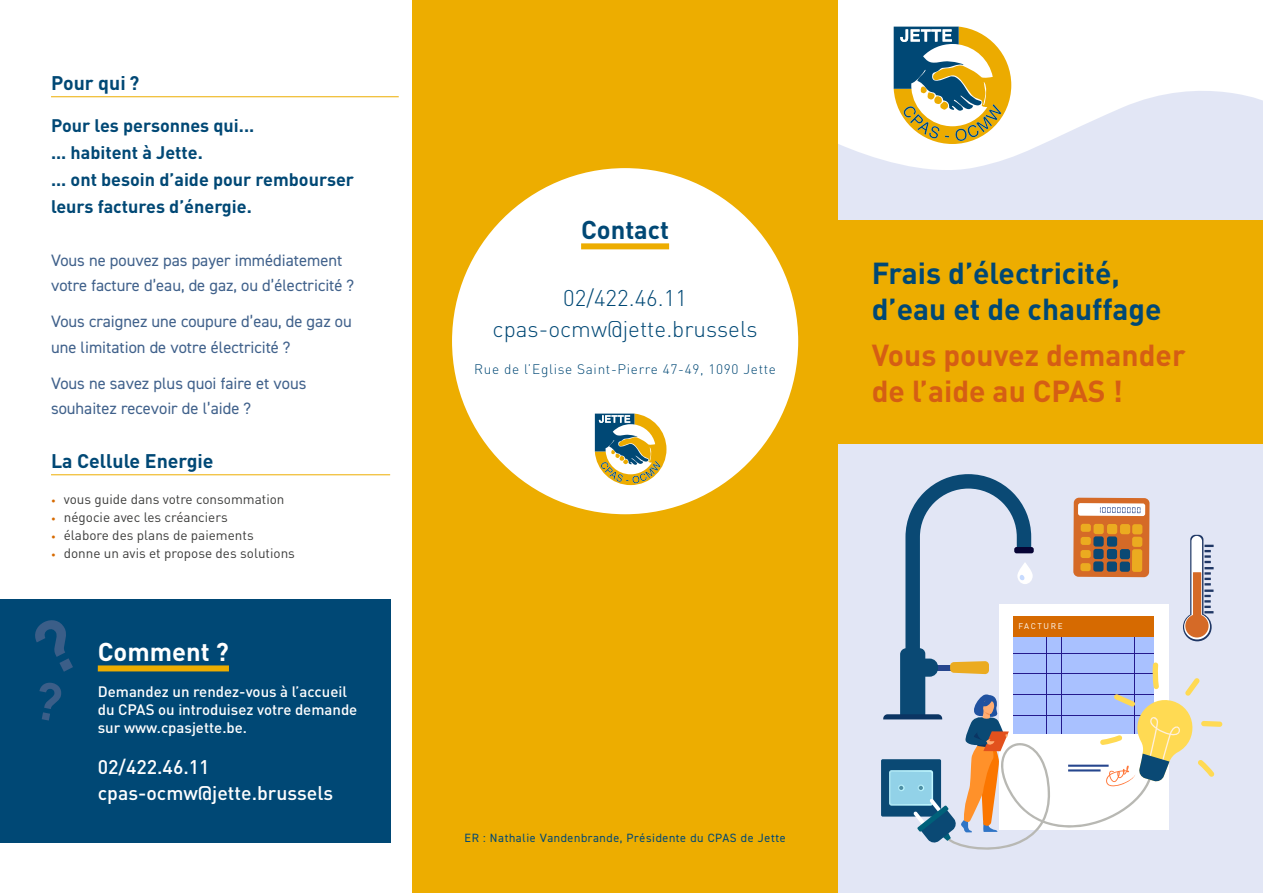
<style>
.page{position:relative;width:1263px;height:893px;background:#fff}
.page>*{position:absolute;margin:0;border:0;box-sizing:border-box;transform-origin:0 0}
.t1{font:700 30px/36px "DIN Pro";color:#004875}
.t2{font:700 30px/36px "DIN Pro";color:#d55e14}
.t3{font:700 25.5px "DIN Pro";color:#fff}
.t4{font:700 25.5px "DIN Pro";color:#004875}
.t5{font:300 22.5px/31.5px "DIN Pro";color:#004875;text-align:center}
.t6{font:500 19.5px/25.5px "DIN Pro";color:#fff}
.t7{font:700 19.5px "DIN Pro";color:#004875}
.t8{font:700 18px/27px "DIN Pro";color:#004875}
.t9{font:16.5px/25.5px "DIN2014";color:#40618b}
.t10{font:500 15px/18px "DIN Pro";color:#fff}
.t11{font:300 13.65px "DIN Pro";letter-spacing:.05em;color:#004875}
.t12{font:13.5px "DIN Pro";color:#3c3c3b}
.t13{font:12px "DIN2014";letter-spacing:.05em;color:#004875}
.t14{font:8.25px "DIN Pro";letter-spacing:.195em;color:#fff}
.s1{font-size:9px;color:#d66a01}
</style>
<div class="page">
<svg style="left:838px;top:80px;width:425px;height:813px;fill:#e2e6f5"></svg>
<svg style="left:894px;top:27px;width:117px;height:117px"></svg>
<div style="left:412px;top:0;width:426px;height:893px;background:#edad00"></div>
<div style="left:452px;top:168px;width:346px;height:346px;background:#fff;border-radius:50%"></div>
<div style="left:581px;top:243px;width:88px;height:6px;background:#edad00"></div>
<div style="left:0;top:599px;width:390px;height:243px;background:#004875"></div>
<div style="left:98px;top:665px;width:131px;height:6px;background:#edad00"></div>
<hr style="left:51px;top:474px;width:339px;height:1px;background:#edad00">
<svg style="left:595px;top:414px;width:71px;height:71px"></svg>
<div style="left:838px;top:220px;width:425px;height:223px;background:#edad00"></div>
<div style="left:881px;top:759px;width:60px;height:58px;background:#0a4974;border-radius:2px"></div>
<svg style="left:883px;top:474px;width:339px;height:376px"></svg>
<hr style="left:51px;top:96px;width:348px;height:1px;background:#edad00">
<div style="left:1014px;top:617px;width:140px;height:20px;background:#d66a01"></div>
<p class="t7" style="left:51px;top:70px;width:90px">Pour qui ?</p>
<p class="t8" style="left:51px;top:111px;width:305px">Pour les personnes qui...<br>... habitent à Jette.<br>... ont besoin d’aide pour rembourser leurs factures d’énergie.</p>
<p class="t9" style="left:51px;top:247px;width:305px">Vous ne pouvez pas payer immédiatement votre facture d’eau, de gaz, ou d’électricité ?</p>
<p class="t9" style="left:51px;top:308px;width:302px">Vous craignez une coupure d’eau, de gaz ou une limitation de votre électricité ?</p>
<p class="t9" style="left:51px;top:370px;width:257px">Vous ne savez plus quoi faire et vous souhaitez recevoir de l’aide ?</p>
<p class="t7" style="left:51px;top:448px;width:164px">La Cellule Energie</p>
<p class="t12" style="left:51px;top:490px;width:235px"><span class="s1">•</span> vous guide dans votre consommation</p>
<p class="t12" style="left:51px;top:508px;width:178px"><span class="s1">•</span> négocie avec les créanciers</p>
<p class="t12" style="left:51px;top:526px;width:204px"><span class="s1">•</span> élabore des plans de paiements</p>
<p class="t12" style="left:51px;top:544px;width:245px"><span class="s1">•</span> donne un avis et propose des solutions</p>
<h2 class="t3" style="left:98px;top:634px;width:133px">Comment ?</h2>
<p class="t10" style="left:98px;top:682px;width:261px">Demandez un rendez-vous à l’accueil du CPAS ou introduisez votre demande sur www.cpasjette.be.</p>
<p class="t6" style="left:98px;top:754px;width:237px">02/422.46.11 cpas-ocmw@jette.brussels</p>
<h2 class="t4" style="left:581px;top:212px;width:90px">Contact</h2>
<h3 class="t5" style="left:493px;top:281px;width:267px">02/422.46.11 cpas-ocmw@jette.brussels</h3>
<p class="t11" style="left:474px;top:360px;width:303px">Rue de l’Eglise Saint-Pierre 47-49, 1090 Jette</p>
<h1 class="t1" style="left:872px;top:254px;width:291px">Frais d’électricité, d’eau et de chauffage</h1>
<h1 class="t2" style="left:872px;top:336px;width:315px">Vous pouvez demander de l’aide au CPAS !</h1>
<p class="t13" style="left:465px;top:831px;width:323px">ER : Nathalie Vandenbrande, Présidente du CPAS de Jette</p>
<p class="t14" style="left:1018px;top:621px;width:46px">FACTURE</p>
</div>
